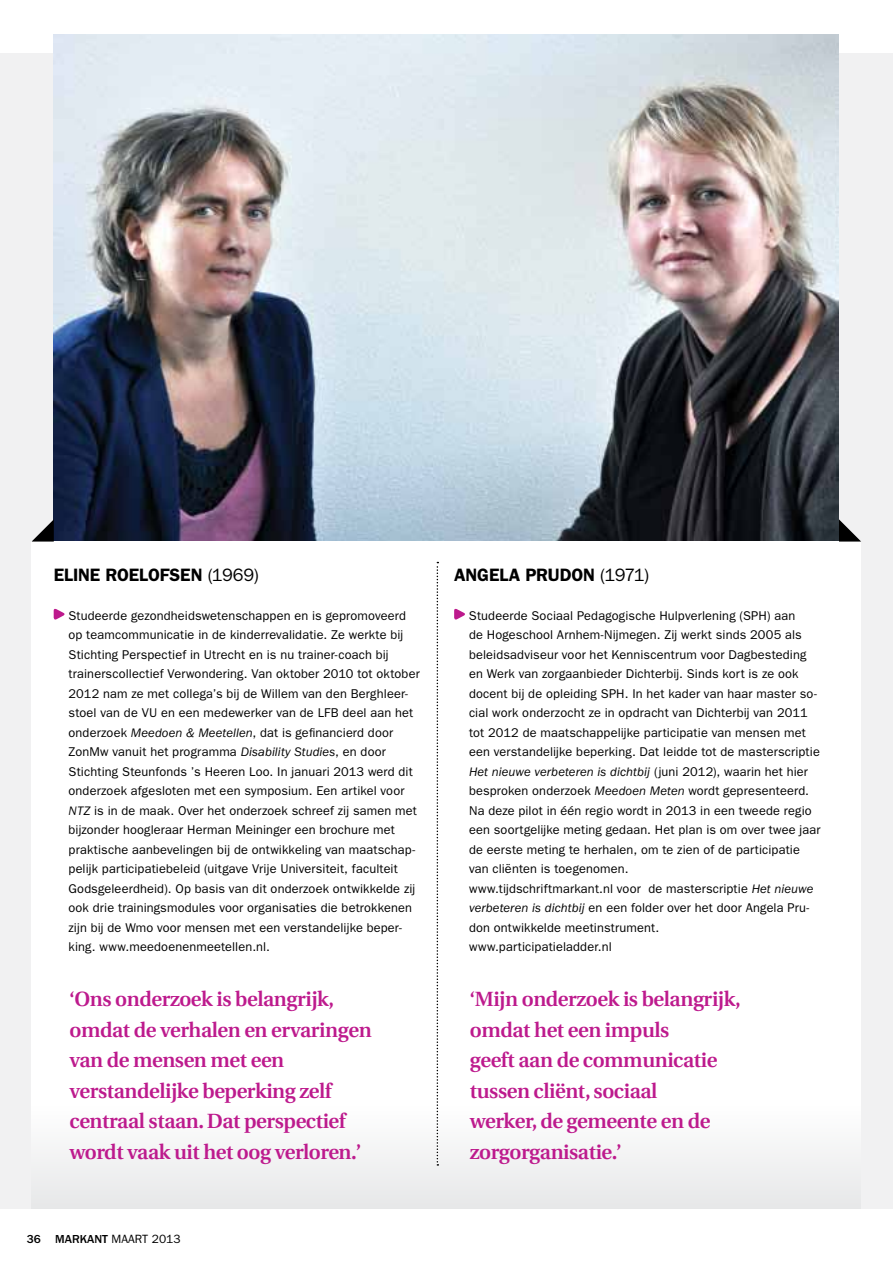
<style>
.page{position:relative;width:893px;height:1263px;background:#fff}
.page>*{position:absolute;margin:0;border:0;box-sizing:border-box;transform-origin:0 0}
.t1{font:600 20.7px/30.5px "Utopia";letter-spacing:-.02em;color:#bd1a8d}
.t2{font:600 18px "Franklin Gothic LT";letter-spacing:-.01em;color:#000}
.t3{font:12.75px/19.5px "Franklin Gothic LT";letter-spacing:.01em;color:#000}
.t4{font:500 12px "Franklin Gothic LT";color:#000}
.s1{font-weight:400}
.s2{font-style:italic}
</style>
<div class="page">
<div style="left:0;top:54px;width:893px;height:1155px;background:#f1f1f2"></div>
<img style="left:54px;top:34px;width:785px;height:508px">
<div style="left:32px;top:542px;width:829px;height:667px;background:#fff"></div>
<svg style="left:32px;top:519px;width:22px;height:23px"></svg>
<svg style="left:839px;top:519px;width:22px;height:23px"></svg>
<div style="left:32px;top:1106px;width:829px;height:103px;background:#f2f3f3"></div>
<svg style="left:54px;top:608px;width:11px;height:12px"></svg>
<svg style="left:454px;top:608px;width:11px;height:12px"></svg>
<svg style="left:437px;top:562px;width:1px;height:603px"></svg>
<h2 class="t2" style="left:54px;top:564px;width:207px">ELINE ROELOFSEN <span class="s1">(1969)</span></h2>
<p class="t3" style="left:68px;top:606px;width:353px">Studeerde gezondheidswetenschappen en is gepromoveerd op teamcommunicatie in de kinderrevalidatie. Ze werkte bij Stichting Perspectief in Utrecht en is nu trainer-coach bij trainerscollectief Verwondering. Van oktober 2010 tot oktober 2012 nam ze met collega’s bij de Willem van den Berghleer&shy;stoel van de VU en een medewerker van de LFB deel aan het onderzoek <span class="s2">Meedoen &amp; Meetellen</span>, dat is gefinancierd door ZonMw vanuit het programma <span class="s2">Disability Studies</span>, en door Stichting Steunfonds ’s Heeren Loo. In januari 2013 werd dit onderzoek afgesloten met een symposium. Een artikel voor <span class="s2">NTZ</span> is in de maak. Over het onderzoek schreef zij samen met bijzonder hoogleraar Herman Meininger een brochure met praktische aanbevelingen bij de ontwikkeling van maatschap&shy;pelijk participatiebeleid (uitgave Vrije Universiteit, faculteit Godsgeleerdheid). Op basis van dit onderzoek ontwikkelde zij ook drie trainingsmodules voor organisaties die betrokkenen zijn bij de Wmo voor mensen met een verstandelijke beper&shy;king. www.meedoenenmeetellen.nl.</p>
<h2 class="t2" style="left:454px;top:564px;width:197px">ANGELA PRUDON <span class="s1">(1971)</span></h2>
<p class="t3" style="left:469px;top:606px;width:353px">Studeerde Sociaal Pedagogische Hulpverlening (SPH) aan<br>de Hogeschool Arnhem-Nijmegen. Zij werkt sinds 2005 als beleidsadviseur voor het Kenniscentrum voor Dagbesteding en Werk van zorgaanbieder Dichterbij. Sinds kort is ze ook docent bij de opleiding SPH. In het kader van haar master so&shy;cial work onderzocht ze in opdracht van Dichterbij van 2011 tot 2012 de maatschappelijke participatie van mensen met een verstandelijke beperking. Dat leidde tot de masterscriptie <span class="s2">Het nieuwe verbeteren is dichtbij</span> (juni 2012), waarin het hier besproken onderzoek <span class="s2">Meedoen Meten</span> wordt gepresenteerd.<br>Na deze pilot in één regio wordt in 2013 in een tweede regio een soortgelijke meting gedaan. Het plan is om over twee jaar de eerste meting te herhalen, om te zien of de participatie van cliënten is toegenomen.<br>www.tijdschriftmarkant.nl voor de masterscriptie <span class="s2">Het nieuwe verbeteren is dichtbij</span> en een folder over het door Angela Pru&shy;don ontwikkelde meetinstrument.<br>www.participatieladder.nl</p>
<h1 class="t1" style="left:70px;top:984px;width:304px">‘Ons onderzoek is belangrijk, omdat de verhalen en ervaringen van de mensen met een verstandelijke beperking zelf centraal staan. Dat perspectief wordt vaak uit het oog verloren.’</h1>
<h1 class="t1" style="left:470px;top:984px;width:272px">‘Mijn onderzoek is belangrijk, omdat het een impuls<br>geeft aan de communicatie tussen cliënt, sociaal<br>werker, de gemeente en de zorgorganisatie.’</h1>
<p class="t4" style="left:27px;top:1232px;width:155px">36 MARKANT <span class="s1">maart 2013</span></p>
</div>
